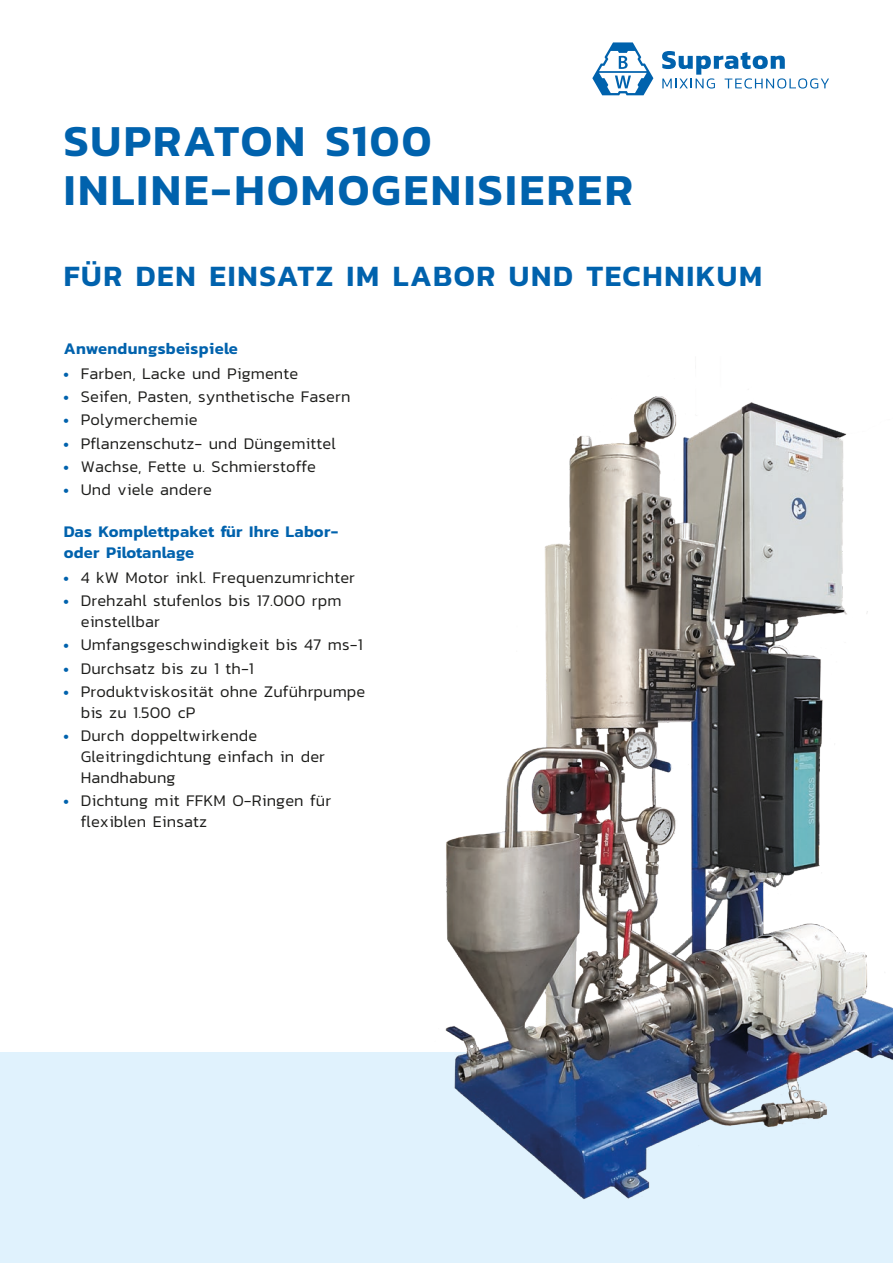
<style>
.page{position:relative;width:893px;height:1263px;background:#fff}
.page>*{position:absolute;margin:0;border:0;box-sizing:border-box;transform-origin:0 0}
.t1{font:600 45px/48.8px "Kanit";letter-spacing:.05em;color:#0062ad}
.t2{font:600 30px "Kanit";letter-spacing:.055em;color:#0062ad}
.t3{font:300 16.5px/21px "Kanit";letter-spacing:.005em;color:#1d1d1b}
.t4{font:600 16.5px/21px "Kanit";letter-spacing:.02em;color:#0062ad}
.s1{font-weight:900;font-size:15px;color:#0062ad}
</style>
<div class="page">
<div style="left:0;top:1052px;width:893px;height:211px;background:#e0f2fd"></div>
<svg style="left:662px;top:51px;width:167px;height:38px"></svg>
<svg style="left:592px;top:43px;width:61px;height:52px"></svg>
<img style="left:445px;top:396px;width:448px;height:803px">
<h1 class="t1" style="left:64px;top:116px;width:571px">SUPRATON S100<br>INLINE-HOMOGENISIERER</h1>
<h2 class="t2" style="left:64px;top:253px;width:700px">FÜR DEN EINSATZ IM LABOR UND TECHNIKUM</h2>
<p class="t4" style="left:64px;top:337px;width:176px">Anwendungsbeispiele</p>
<p class="t3" style="left:64px;top:363px;width:236px"><span class="s1">•</span> Farben, Lacke und Pigmente</p>
<p class="t3" style="left:64px;top:386px;width:288px"><span class="s1">•</span> Seifen, Pasten, synthetische Fasern</p>
<p class="t3" style="left:64px;top:409px;width:135px"><span class="s1">•</span> Polymerchemie</p>
<p class="t3" style="left:64px;top:432px;width:273px"><span class="s1">•</span> Pflanzenschutz- und Düngemittel</p>
<p class="t3" style="left:64px;top:455px;width:254px"><span class="s1">•</span> Wachse, Fette u. Schmierstoffe</p>
<p class="t3" style="left:64px;top:479px;width:150px"><span class="s1">•</span> Und viele andere</p>
<p class="t4" style="left:64px;top:520px;width:276px">Das Komplettpaket für Ihre Labor&shy;oder Pilotanlage</p>
<p class="t3" style="left:64px;top:567px;width:293px"><span class="s1">•</span> 4 kW Motor inkl. Frequenzumrichter</p>
<p class="t3" style="left:81px;top:590px;width:262px;text-indent:-17px"><span class="s1">•</span> Drehzahl stufenlos bis 17.000 rpm einstellbar</p>
<p class="t3" style="left:64px;top:634px;width:300px"><span class="s1">•</span> Umfangsgeschwindigkeit bis 47 ms-1</p>
<p class="t3" style="left:64px;top:657px;width:192px"><span class="s1">•</span> Durchsatz bis zu 1 th-1</p>
<p class="t3" style="left:81px;top:680px;width:286px;text-indent:-17px"><span class="s1">•</span> Produktviskosität ohne Zuführpumpe bis zu 1.500 cP</p>
<p class="t3" style="left:81px;top:724px;width:246px;text-indent:-17px"><span class="s1">•</span> Durch doppeltwirkende<br>Gleitringdichtung einfach in der<br>Handhabung</p>
<p class="t3" style="left:81px;top:790px;width:252px;text-indent:-17px"><span class="s1">•</span> Dichtung mit FFKM O-Ringen für flexiblen Einsatz</p>
</div>
